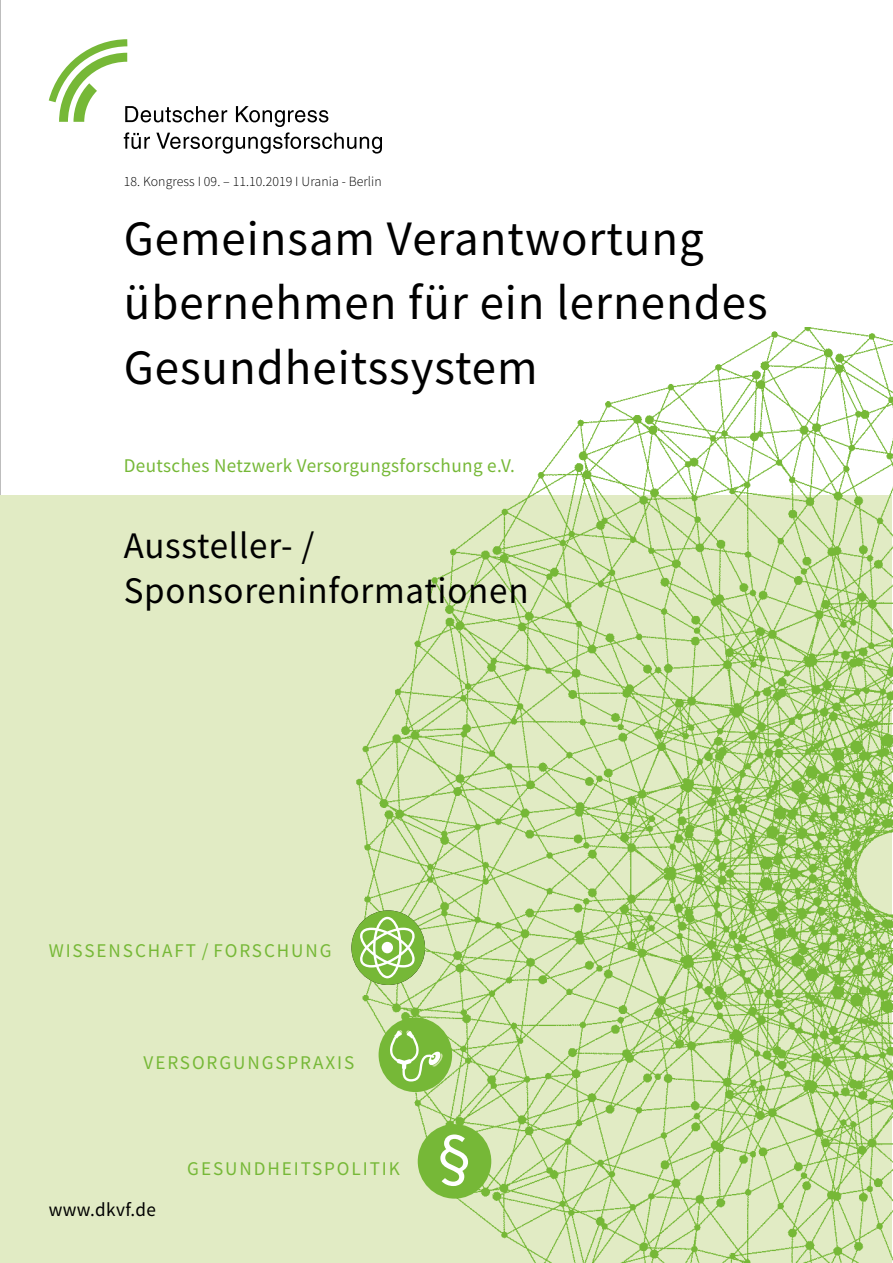
<style>
.page{position:relative;width:893px;height:1263px;background:#fff}
.page>*{position:absolute;margin:0;border:0;box-sizing:border-box;transform-origin:0 0}
.t1{font:68.85px "Source Sans Pro";color:#fff}
.t2{font:49.5px/64.7px "Source Sans Pro";letter-spacing:.02em;color:#000}
.t3{font:37.5px/45px "Source Sans Pro";letter-spacing:.02em;color:#000}
.t4{font:19.35px "Source Sans Pro";letter-spacing:.1em;color:#76b837}
.t5{font:19.35px "Source Sans Pro";letter-spacing:.02em;color:#76b837}
.t6{font:19.35px "Source Sans Pro";letter-spacing:.02em;color:#000}
.t7{font:300 13.95px "Source Sans Pro";letter-spacing:.005em;color:#000}
</style>
<div class="page">
<hr style="left:0;top:0;width:1px;height:1263px;background:#7c7b7b">
<div style="left:1px;top:495px;width:891px;height:768px;background:#e1ebc4"></div>
<img style="left:354px;top:327px;width:538px;height:936px">
<svg style="left:49px;top:39px;width:333px;height:115px"></svg>
<div style="left:379px;top:1017px;width:73px;height:75px;background:#76b837;border-radius:50%"></div>
<svg style="left:390px;top:1030px;width:53px;height:51px"></svg>
<div style="left:351px;top:910px;width:74px;height:75px;background:#76b837;border-radius:50%"></div>
<svg style="left:359px;top:917px;width:57px;height:61px"></svg>
<div style="left:418px;top:1124px;width:73px;height:74px;background:#76b837;border-radius:50%"></div>
<p class="t7" style="left:124px;top:173px;width:260px">18. Kongress I 09. – 11.10.2019 I Urania - Berlin</p>
<p class="t2" style="left:124px;top:206px;width:645px">Gemeinsam Verantwortung übernehmen für ein lernendes<br>Gesundheitssystem</p>
<p class="t5" style="left:124px;top:453px;width:392px">Deutsches Netzwerk Versorgungsforschung e.V.</p>
<p class="t3" style="left:124px;top:523px;width:406px">Aussteller- /<br>Sponsoreninformationen</p>
<p class="t4" style="left:49px;top:938px;width:284px">WISSENSCHAFT / FORSCHUNG</p>
<p class="t4" style="left:144px;top:1050px;width:212px">VERSORGUNGSPRAXIS</p>
<p class="t6" style="left:49px;top:1198px;width:109px">www.dkvf.de</p>
<p class="t4" style="left:187px;top:1156px;width:214px">GESUNDHEITSPOLITIK</p>
<h1 class="t1" style="left:437px;top:1115px;width:35px">§</h1>
</div>
